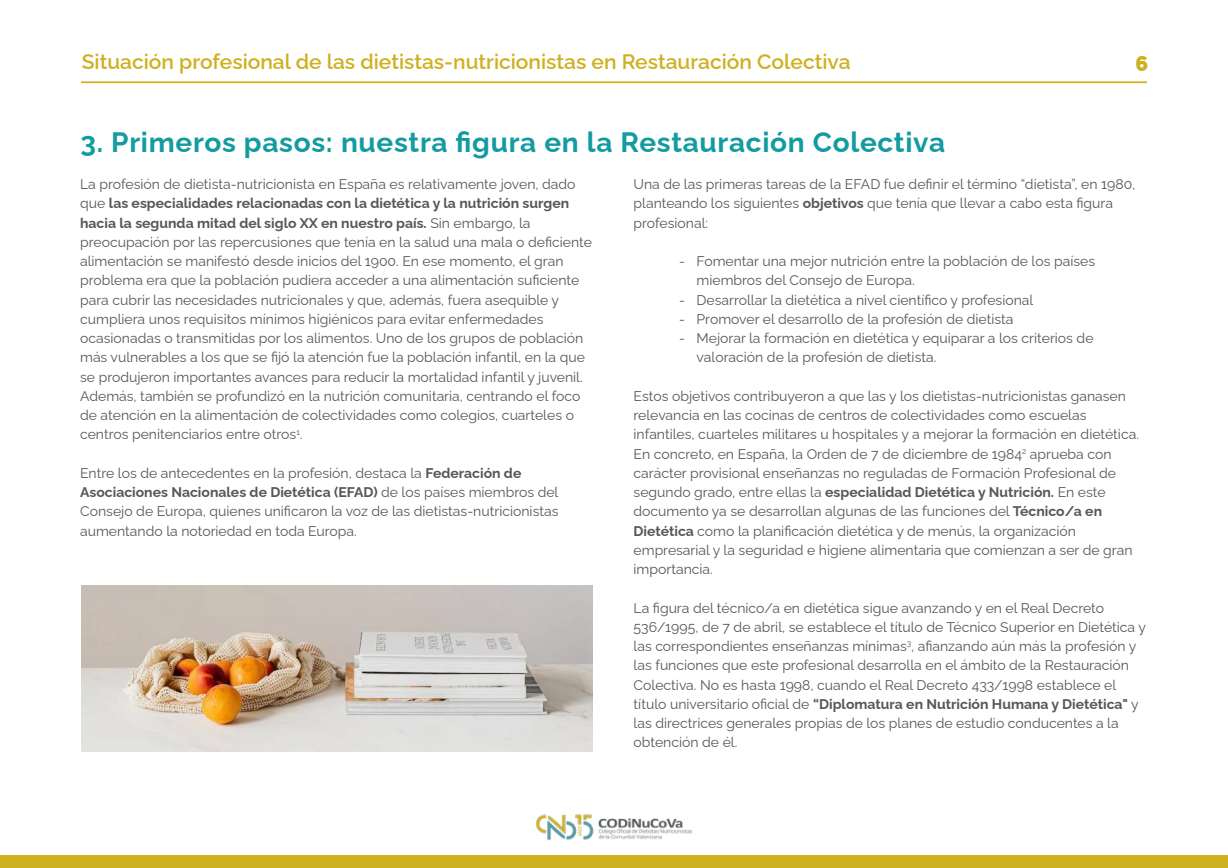
<style>
.page{position:relative;width:1228px;height:868px;background:#fff}
.page>*{position:absolute;margin:0;border:0;box-sizing:border-box;transform-origin:0 0}
.t1{font:700 28px "Raleway";letter-spacing:.025em;color:#129ba1}
.t2{font:600 21px "Raleway";color:#cfb021}
.t3{font:900 21px "Raleway";color:#cfb021}
.t4{font:14px/19.2px "Raleway";color:#5b5557}
.s1{font-weight:700}
</style>
<div class="page">
<hr style="left:81px;top:81px;width:1066px;height:2px;background:#cfb021">
<div style="left:0;top:855px;width:1227px;height:13px;background:#cfb021"></div>
<img style="left:536px;top:814px;width:156px;height:27px">
<img style="left:82px;top:585px;width:510px;height:166px">
<h2 class="t2" style="left:82px;top:45px;width:770px">Situación profesional de las dietistas-nutricionistas en Restauración Colectiva</h2>
<h2 class="t3" style="left:1135px;top:47px;width:14px">6</h2>
<h1 class="t1" style="left:80px;top:120px;width:866px">3. Primeros pasos: nuestra figura en la Restauración Colectiva</h1>
<p class="t4" style="left:80px;top:173px;width:513px">La profesión de dietista-nutricionista en España es relativamente joven, dado que <span class="s1">las especialidades relacionadas con la dietética y la nutrición surgen hacia la segunda mitad del siglo XX en nuestro país.</span> Sin embargo, la preocupación por las repercusiones que tenía en la salud una mala o deficiente alimentación se manifestó desde inicios del 1900. En ese momento, el gran problema era que la población pudiera acceder a una alimentación suficiente para cubrir las necesidades nutricionales y que, además, fuera asequible y cumpliera unos requisitos mínimos higiénicos para evitar enfermedades ocasionadas o transmitidas por los alimentos. Uno de los grupos de población más vulnerables a los que se fijó la atención fue la población infantil, en la que se produjeron importantes avances para reducir la mortalidad infantil y juvenil.<br>Además, también se profundizó en la nutrición comunitaria, centrando el foco de atención en la alimentación de colectividades como colegios, cuarteles o centros penitenciarios entre otros<sup>1</sup>.</p>
<p class="t4" style="left:80px;top:462px;width:480px">Entre los de antecedentes en la profesión, destaca la <span class="s1">Federación de Asociaciones Nacionales de Dietética (EFAD)</span> de los países miembros del Consejo de Europa, quienes unificaron la voz de las dietistas-nutricionistas aumentando la notoriedad en toda Europa.</p>
<p class="t4" style="left:634px;top:173px;width:503px">Una de las primeras tareas de la EFAD fue definir el término “dietista”, en 1980, planteando los siguientes <span class="s1">objetivos</span> que tenía que llevar a cabo esta figura profesional:</p>
<p class="t4" style="left:697px;top:250px;width:400px;text-indent:-18px">- Fomentar una mejor nutrición entre la población de los países miembros del Consejo de Europa.</p>
<p class="t4" style="left:679px;top:288px;width:356px">- Desarrollar la dietética a nivel científico y profesional</p>
<p class="t4" style="left:679px;top:308px;width:336px">- Promover el desarrollo de la profesión de dietista</p>
<p class="t4" style="left:697px;top:327px;width:398px;text-indent:-18px">- Mejorar la formación en dietética y equiparar a los criterios de valoración de la profesión de dietista.</p>
<p class="t4" style="left:633px;top:385px;width:507px">Estos objetivos contribuyeron a que las y los dietistas-nutricionistas ganasen relevancia en las cocinas de centros de colectividades como escuelas infantiles, cuarteles militares u hospitales y a mejorar la formación en dietética.<br>En concreto, en España, la Orden de 7 de diciembre de 1984<sup>2</sup> aprueba con carácter provisional enseñanzas no reguladas de Formación Profesional de segundo grado, entre ellas la <span class="s1">especialidad Dietética y Nutrición.</span> En este documento ya se desarrollan algunas de las funciones del <span class="s1">Técnico/a en Dietética</span> como la planificación dietética y de menús, la organización empresarial y la seguridad e higiene alimentaria que comienzan a ser de gran importancia.</p>
<p class="t4" style="left:633px;top:596px;width:514px">La figura del técnico/a en dietética sigue avanzando y en el Real Decreto 536/1995, de 7 de abril, se establece el título de Técnico Superior en Dietética y las correspondientes enseñanzas mínimas<sup>3</sup>, afianzando aún más la profesión y las funciones que este profesional desarrolla en el ámbito de la Restauración Colectiva. No es hasta 1998, cuando el Real Decreto 433/1998 establece el título universitario oficial de <span class="s1">“Diplomatura en Nutrición Humana y Dietética"</span> y las directrices generales propias de los planes de estudio conducentes a la obtención de él.</p>
</div>
